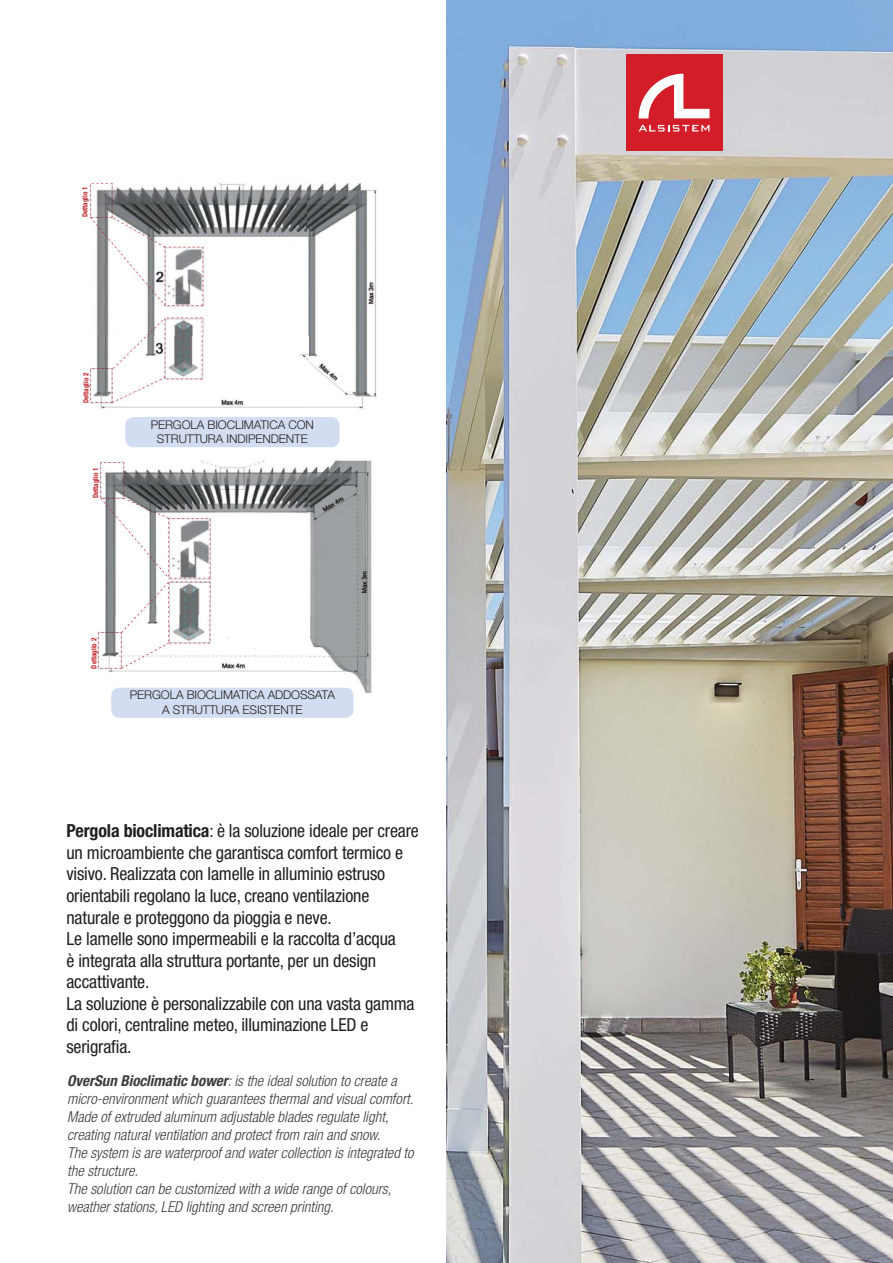
<style>
.page{position:relative;width:893px;height:1263px;background:#fff}
.page>*{position:absolute;margin:0;border:0;box-sizing:border-box;transform-origin:0 0}
.t1{font:condensed 18px/21.6px "Helvetica Neue LT Std";letter-spacing:-.01em;color:#231f20}
.t2{font:italic 300 condensed 15px/17.9px "Helvetica Neue LT Std";color:#3c3c3b}
.t3{font:300 12px/14.4px "Helvetica Neue LT Pro";letter-spacing:-.01em;color:#231f20;text-align:center}
.t4{font:700 condensed 7.2px "Helvetica Neue LT Std";color:#bd2025}
.s1{font-weight:700}
</style>
<div class="page">
<img style="left:446px;top:0;width:447px;height:1263px">
<img style="left:89px;top:183px;width:288px;height:227px">
<svg style="left:90px;top:183px;width:113px;height:123px"></svg>
<svg style="left:90px;top:318px;width:112px;height:85px"></svg>
<div style="left:125px;top:417px;width:214px;height:30px;background:#d3ddf1;border-radius:9px"></div>
<img style="left:97px;top:460px;width:275px;height:234px">
<svg style="left:98px;top:462px;width:112px;height:207px"></svg>
<div style="left:111px;top:688px;width:243px;height:30px;background:#d3ddf1;border-radius:9px"></div>
<div style="left:626px;top:54px;width:96px;height:97px;background:#d31e29"></div>
<svg style="left:638px;top:125px;width:71px;height:7px"></svg>
<svg style="left:638px;top:74px;width:71px;height:44px"></svg>
<p class="t4" style="left:81px;top:217px;width:32px;rotate:-90deg">Dettaglio 1</p>
<p class="t4" style="left:82px;top:403px;width:32px;rotate:-90deg">Dettaglio 2</p>
<p class="t4" style="left:91px;top:498px;width:32px;rotate:-90deg">Dettaglio 1</p>
<p class="t3" style="left:151px;top:417px;width:165px">PERGOLA BIOCLIMATICA CON<br>STRUTTURA INDIPENDENTE</p>
<p class="t4" style="left:90px;top:669px;width:32px;rotate:-90deg">Dettaglio 2</p>
<p class="t3" style="left:130px;top:688px;width:207px">PERGOLA BIOCLIMATICA ADDOSSATA<br>A STRUTTURA ESISTENTE</p>
<p class="t1" style="left:66px;top:822px;width:354px"><span class="s1">Pergola bioclimatica</span>: è la soluzione ideale per creare un microambiente che garantisca comfort termico e visivo. Realizzata con lamelle in alluminio estruso orientabili regolano la luce, creano ventilazione naturale e proteggono da pioggia e neve.<br>Le lamelle sono impermeabili e la raccolta d’acqua<br>è integrata alla struttura portante, per un design accattivante.<br>La soluzione è personalizzabile con una vasta gamma di colori, centraline meteo, illuminazione LED e serigrafia.</p>
<p class="t2" style="left:67px;top:1074px;width:348px"><span class="s1">OverSun Bioclimatic bower</span>: is the ideal solution to create a micro-environment which guarantees thermal and visual comfort.<br>Made of extruded aluminum adjustable blades regulate light, creating natural ventilation and protect from rain and snow.<br>The system is are waterproof and water collection is integrated to the structure.<br>The solution can be customized with a wide range of colours, weather stations, LED lighting and screen printing.</p>
</div>
